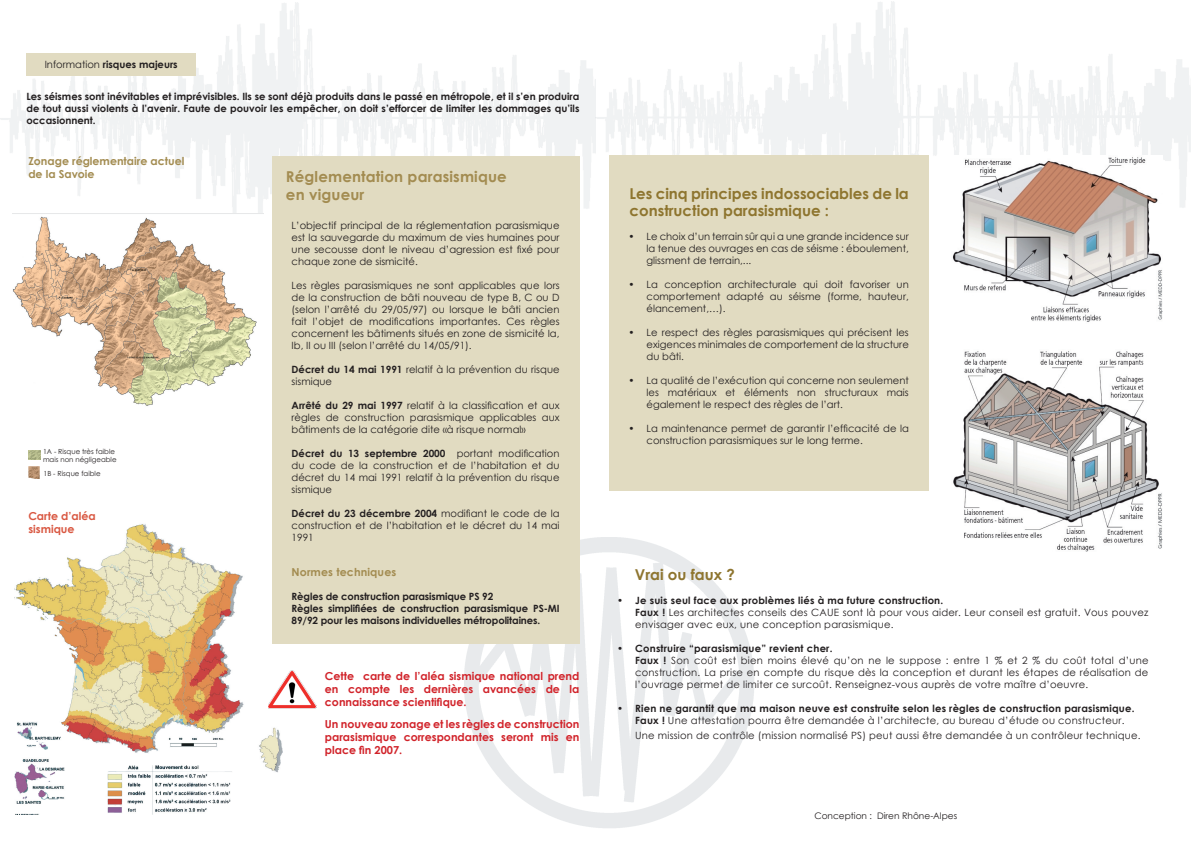
<style>
.page{position:relative;width:1191px;height:842px;background:#fff}
.page>*{position:absolute;margin:0;border:0;box-sizing:border-box;transform-origin:0 0}
.t1{font:700 15px/17px "Century Gothic";color:#8e752f}
.t2{font:700 15px/18px "Century Gothic";letter-spacing:.01em;color:#a38c51}
.t3{font:700 11px/13.2px "Century Gothic";color:#d1232a;text-align:justify}
.t4{font:700 11px/13.2px "Century Gothic";color:#a38c51}
.t5{font:700 11px/13.2px "Century Gothic";color:#d95842}
.t6{font:10px/12px "Century Gothic";color:#231f20;text-align:justify}
.t7{font:10px/12px "Century Gothic";letter-spacing:.02em;color:#231f20}
.t8{font:700 10px/12px "Century Gothic";color:#231f20;text-align:justify}
.t9{font:700 10px/12px "Century Gothic";letter-spacing:.02em;color:#231f20}
.t10{font:9px "Century Gothic";color:#231f20}
.t11{font:7px/8.4px "Century Gothic";color:#231f20}
.s1{font-weight:400}
.s2{font-weight:700}
</style>
<div class="page">
<img style="left:464px;top:538px;width:290px;height:290px">
<img style="left:14px;top:524px;width:270px;height:291px">
<img style="left:12px;top:213px;width:251px;height:193px">
<svg style="left:28px;top:450px;width:12px;height:10px"></svg>
<svg style="left:28px;top:467px;width:12px;height:11px"></svg>
<img style="left:268px;top:670px;width:48px;height:38px">
<div style="left:26px;top:53px;width:170px;height:23px;background:#e1dbc1"></div>
<div style="left:272px;top:156px;width:307px;height:487px;background:#e1dbc1"></div>
<img style="left:952px;top:155px;width:210px;height:167px">
<img style="left:953px;top:351px;width:209px;height:201px">
<div style="left:609px;top:155px;width:319px;height:335px;background:#e1dbc1"></div>
<p class="t8" style="left:45px;top:58px;width:134px"><span class="s1">Information</span> risques majeurs</p>
<p class="t8" style="left:26px;top:89px;width:554px">Les séismes sont inévitables et imprévisibles. Ils se sont déjà produits dans le passé en métropole, et il s’en produira de tout aussi violents à l’avenir. Faute de pouvoir les empêcher, on doit s’efforcer de limiter les dommages qu’ils occasionnent.</p>
<p class="t4" style="left:28px;top:154px;width:157px">Zonage réglementaire actuel de la Savoie</p>
<p class="t11" style="left:43px;top:447px;width:75px">1A - Risque très faible mais non négligeable</p>
<p class="t11" style="left:43px;top:469px;width:59px">1B - Risque faible</p>
<p class="t5" style="left:28px;top:508px;width:69px">Carte d’aléa sismique</p>
<h1 class="t2" style="left:286px;top:167px;width:222px">Réglementation parasismique en vigueur</h1>
<p class="t6" style="left:291px;top:219px;width:269px">L’objectif principal de la réglementation parasismique est la sauvegarde du maximum de vies humaines pour une secousse dont le niveau d’agression est fixé pour chaque zone de sismicité.</p>
<p class="t6" style="left:291px;top:279px;width:269px">Les règles parasismiques ne sont applicables que lors de la construction de bâti nouveau de type B, C ou D (selon l’arrêté du 29/05/97) ou lorsque le bâti ancien fait l’objet de modifications importantes. Ces règles concernent les bâtiments situés en zone de sismicité Ia, Ib, II ou III (selon l’arrêté du 14/05/91).</p>
<p class="t6" style="left:291px;top:363px;width:269px"><span class="s2">Décret du 14 mai 1991</span> relatif à la prévention du risque sismique</p>
<p class="t6" style="left:291px;top:399px;width:269px"><span class="s2">Arrêté du 29 mai 1997</span> relatif à la classification et aux règles de construction parasismique applicables aux bâtiments de la catégorie dite «à risque normal»</p>
<p class="t6" style="left:291px;top:447px;width:269px"><span class="s2">Décret du 13 septembre 2000</span> portant modification du code de la construction et de l’habitation et du décret du 14 mai 1991 relatif à la prévention du risque sismique</p>
<p class="t6" style="left:291px;top:507px;width:269px"><span class="s2">Décret du 23 décembre 2004</span> modifiant le code de la construction et de l’habitation et le décret du 14 mai 1991</p>
<p class="t4" style="left:291px;top:565px;width:106px">Normes techniques</p>
<p class="t8" style="left:291px;top:590px;width:269px;text-align:left">Règles de construction parasismique PS 92<br>Règles simplifiées de construction parasismique PS-MI<br>89/92 pour les maisons individuelles métropolitaines.</p>
<p class="t3" style="left:325px;top:669px;width:256px">Cette carte de l’aléa sismique national prend en compte les dernières avancées de la connaissance scientifique.</p>
<p class="t3" style="left:325px;top:717px;width:256px">Un nouveau zonage et les règles de construction parasismique correspondantes seront mis en place fin 2007.</p>
<h1 class="t1" style="left:629px;top:184px;width:281px">Les cinq principes indossociables de la construction parasismique :</h1>
<p class="t6" style="left:646px;top:230px;width:264px">Le choix d’un terrain sûr qui a une grande incidence sur la tenue des ouvrages en cas de séisme : éboulement, glissment de terrain,...</p>
<p class="t6" style="left:646px;top:278px;width:264px">La conception architecturale qui doit favoriser un comportement adapté au séisme (forme, hauteur, élancement,…).</p>
<p class="t6" style="left:646px;top:326px;width:264px">Le respect des règles parasismiques qui précisent les exigences minimales de comportement de la structure du bâti.</p>
<p class="t6" style="left:646px;top:374px;width:264px">La qualité de l’exécution qui concerne non seulement les matériaux et éléments non structuraux mais également le respect des règles de l’art.</p>
<p class="t6" style="left:646px;top:422px;width:264px">La maintenance permet de garantir l’efficacité de la construction parasismiques sur le long terme.</p>
<p class="t6" style="left:628px;top:230px;width:8px">•</p>
<p class="t6" style="left:628px;top:278px;width:8px">•</p>
<p class="t6" style="left:628px;top:326px;width:8px">•</p>
<p class="t6" style="left:628px;top:374px;width:8px">•</p>
<p class="t6" style="left:628px;top:422px;width:8px">•</p>
<p class="t8" style="left:617px;top:594px;width:7px">•</p>
<p class="t8" style="left:617px;top:642px;width:7px">•</p>
<p class="t8" style="left:617px;top:702px;width:7px">•</p>
<h1 class="t1" style="left:635px;top:566px;width:101px">Vrai ou faux ?</h1>
<p class="t7" style="left:635px;top:594px;width:515px"><span class="s2">Je suis seul face aux problèmes liés à ma future construction.<br>Faux !</span> Les architectes conseils des CAUE sont là pour vous aider. Leur conseil est gratuit. Vous pouvez envisager avec eux, une conception parasismique.</p>
<p class="t7" style="left:635px;top:642px;width:515px"><span class="s2">Construire “parasismique” revient cher.<br>Faux !</span> Son coût est bien moins élevé qu’on ne le suppose : entre 1 % et 2 % du coût total d’une construction. La prise en compte du risque dès la conception et durant les étapes de réalisation de l’ouvrage permet de limiter ce surcoût. Renseignez-vous auprès de votre maître d’oeuvre.</p>
<p class="t9" style="left:635px;top:702px;width:501px">Rien ne garantit que ma maison neuve est construite selon les règles de construction parasismique.<br>Faux ! <span class="s1">Une attestation pourra être demandée à l’architecte, au bureau d’étude ou constructeur.</span></p>
<p class="t7" style="left:635px;top:729px;width:507px">Une mission de contrôle (mission normalisé PS) peut aussi être demandée à un contrôleur technique.</p>
<p class="t10" style="left:814px;top:810px;width:144px">Conception : Diren Rhône-Alpes</p>
</div>
